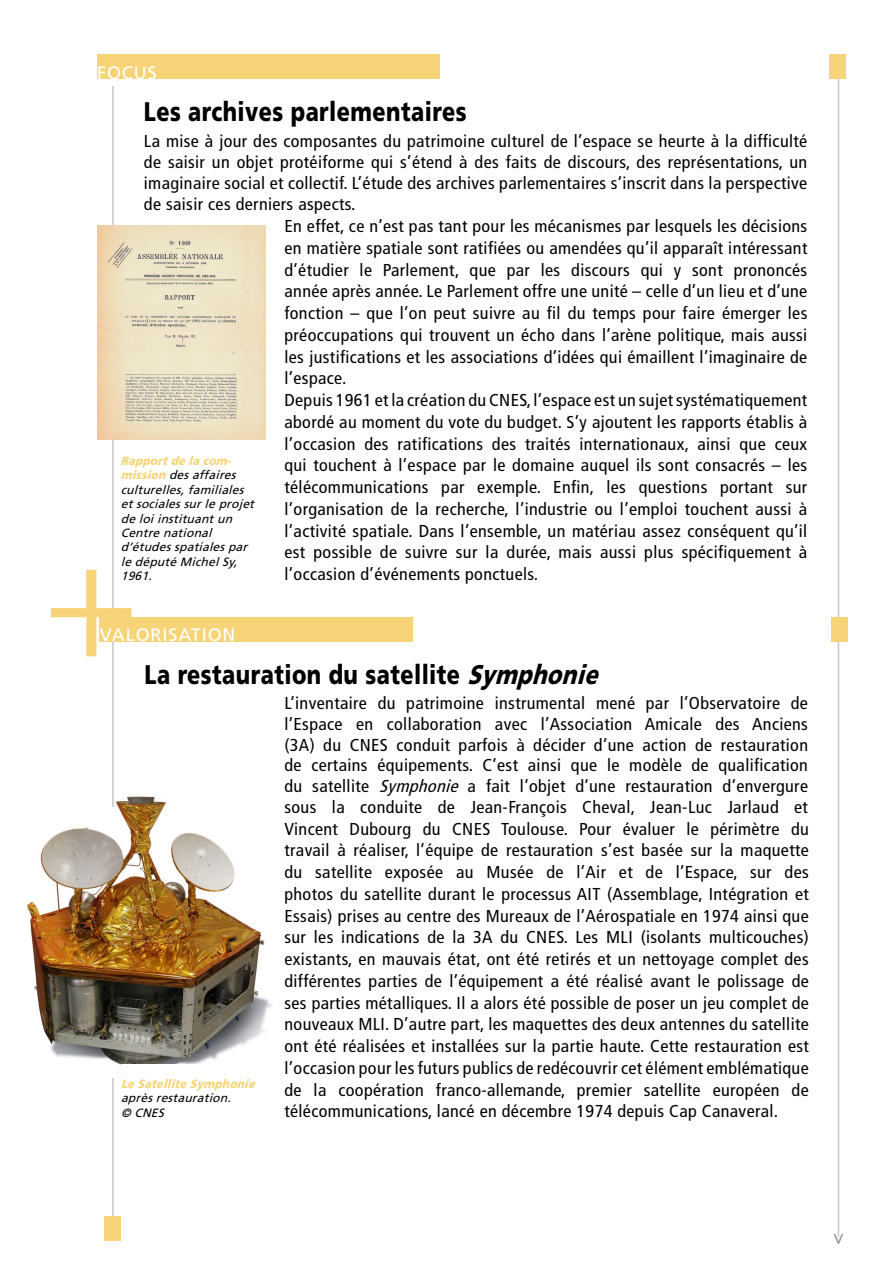
<style>
.page{position:relative;width:893px;height:1263px;background:#fff}
.page>*{position:absolute;margin:0;border:0;box-sizing:border-box;transform-origin:0 0}
.t1{font:900 27px "Frutiger";letter-spacing:.02em;color:#000;scale:.8 1}
.t2{font:18px "Frutiger";letter-spacing:.05em;color:#fff}
.t3{font:condensed 17.25px/21.5px "Frutiger";letter-spacing:.02em;color:#000;text-align:justify;scale:1.05 1}
.t4{font:italic 12px/14.4px "Frutiger";color:#000}
.t5{font:italic 900 12px "Frutiger";color:#f6d477;scale:.9 1}
.s1{font-weight:900;color:#f6d477}
.s2{font-style:italic}
</style>
<div class="page">
<hr style="left:838px;top:77px;width:1px;height:1160px;background:#c6c7c8">
<hr style="left:112px;top:77px;width:2px;height:1160px;background:#c6c7c8">
<svg style="left:833px;top:1234px;width:10px;height:10px"></svg>
<div style="left:97px;top:47px;width:732px;height:39px;background:#fff"></div>
<div style="left:830px;top:54px;width:16px;height:25px;background:#f6d477"></div>
<div style="left:97px;top:54px;width:342px;height:25px;background:#f6d477"></div>
<svg style="left:51px;top:570px;width:80px;height:86px"></svg>
<div style="left:100px;top:617px;width:313px;height:24px;background:#f6d477"></div>
<div style="left:831px;top:617px;width:16px;height:24px;background:#f6d477"></div>
<img style="left:27px;top:793px;width:245px;height:285px">
<img style="left:97px;top:225px;width:169px;height:215px">
<div style="left:105px;top:1216px;width:16px;height:24px;background:#f6d477"></div>
<div style="left:121px;top:441px;width:142px;height:147px;background:#fff"></div>
<div style="left:121px;top:1064px;width:158px;height:77px;background:#fff"></div>
<p class="t2" style="left:97px;top:62px;width:61px">FOCUS</p>
<h1 class="t1" style="left:144px;top:95px;width:405px">Les archives parlementaires</h1>
<p class="t3" style="left:144px;top:131px;width:633px">La mise à jour des composantes du patrimoine culturel de l’espace se heurte à la difficulté</p>
<p class="t3" style="left:144px;top:151px;width:633px">de saisir un objet protéiforme qui s’étend à des faits de discours, des représentations, un</p>
<p class="t3" style="left:144px;top:172px;width:633px">imaginaire social et collectif. L’étude des archives parlementaires s’inscrit dans la perspective</p>
<p class="t3" style="left:144px;top:194px;width:203px">de saisir ces derniers aspects.</p>
<p class="t3" style="left:284px;top:215px;width:499px">En effet, ce n’est pas tant pour les mécanismes par lesquels les décisions</p>
<p class="t3" style="left:284px;top:237px;width:499px">en matière spatiale sont ratifiées ou amendées qu’il apparaît intéressant</p>
<p class="t3" style="left:284px;top:259px;width:499px">d’étudier le Parlement, que par les discours qui y sont prononcés</p>
<p class="t3" style="left:284px;top:281px;width:499px">année après année. Le Parlement offre une unité – celle d’un lieu et d’une</p>
<p class="t3" style="left:284px;top:302px;width:499px">fonction – que l’on peut suivre au fil du temps pour faire émerger les</p>
<p class="t3" style="left:284px;top:324px;width:499px">préoccupations qui trouvent un écho dans l’arène politique, mais aussi</p>
<p class="t3" style="left:284px;top:346px;width:499px">les justifications et les associations d’idées qui émaillent l’imaginaire de</p>
<p class="t3" style="left:284px;top:368px;width:60px">l’espace.</p>
<p class="t3" style="left:284px;top:389px;width:499px">Depuis 1961 et la création du CNES, l’espace est un sujet systématiquement</p>
<p class="t3" style="left:284px;top:411px;width:499px">abordé au moment du vote du budget. S’y ajoutent les rapports établis à</p>
<p class="t3" style="left:284px;top:433px;width:499px">l’occasion des ratifications des traités internationaux, ainsi que ceux</p>
<p class="t3" style="left:284px;top:455px;width:499px">qui touchent à l’espace par le domaine auquel ils sont consacrés – les</p>
<p class="t3" style="left:284px;top:476px;width:499px">télécommunications par exemple. Enfin, les questions portant sur</p>
<p class="t3" style="left:284px;top:498px;width:499px">l’organisation de la recherche, l’industrie ou l’emploi touchent aussi à</p>
<p class="t3" style="left:284px;top:520px;width:499px">l’activité spatiale. Dans l’ensemble, un matériau assez conséquent qu’il</p>
<p class="t3" style="left:284px;top:542px;width:499px">est possible de suivre sur la durée, mais aussi plus spécifiquement à</p>
<p class="t3" style="left:284px;top:563px;width:243px">l’occasion d’événements ponctuels.</p>
<p class="t4" style="left:121px;top:454px;width:138px"><span class="s1">Rapportde la com&shy;mission</span> desaffaires culturelles,familiales etsocialessurle projet de loiinstituantun<br>Centre national d’étudesspatialespar le député MichelSy,<br>1961.</p>
<p class="t2" style="left:100px;top:625px;width:137px">VALORISATION</p>
<h1 class="t1" style="left:145px;top:658px;width:578px">La restauration du satellite <span class="s2">Symphonie</span></h1>
<p class="t5" style="left:121px;top:1076px;width:154px">Le Satellite Symphonie</p>
<p class="t4" style="left:121px;top:1091px;width:115px">aprèsrestauration. © CNES</p>
<p class="t3" style="left:284px;top:693px;width:501px">L’inventaire du patrimoine instrumental mené par l’Observatoire de l’Espace en collaboration avec l’Association Amicale des Anciens (3A) du CNES conduit parfois à décider d’une action de restauration de certains équipements. C’est ainsi que le modèle de qualification du satellite <span class="s2">Symphonie</span> a fait l’objet d’une restauration d’envergure sous la conduite de Jean-François Cheval, Jean-Luc Jarlaud et Vincent Dubourg du CNES Toulouse. Pour évaluer le périmètre du travail à réaliser, l’équipe de restauration s’est basée sur la maquette du satellite exposée au Musée de l’Air et de l’Espace, sur des photos du satellite durant le processus AIT (Assemblage, Intégration et Essais) prises au centre des Mureaux de l’Aérospatiale en 1974 ainsi que sur les indications de la 3A du CNES. Les MLI (isolants multicouches) existants, en mauvais état, ont été retirés et un nettoyage complet des différentes parties de l’équipement a été réalisé avant le polissage de ses parties métalliques. Il a alors été possible de poser un jeu complet de nouveaux MLI. D’autre part, les maquettes des deux antennes du satellite ont été réalisées et installées sur la partie haute. Cette restauration est l’occasion pour les futurs publics de redécouvrir cet élément emblématique de la coopération franco-allemande, premier satellite européen de télécommunications, lancé en décembre 1974 depuis Cap Canaveral.</p>
</div>
